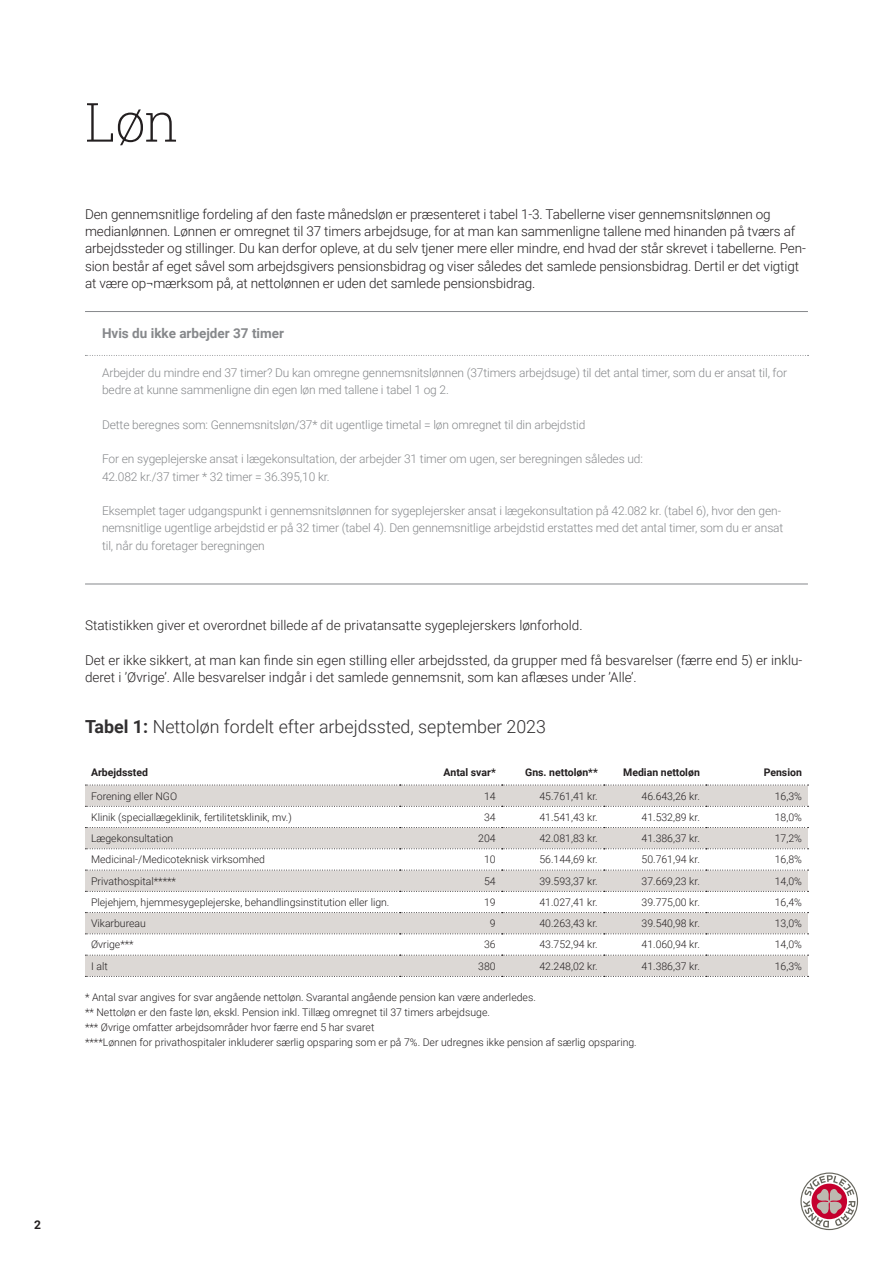
<style>
.page{position:relative;width:893px;height:1263px;background:#fff}
.page>*{position:absolute;margin:0;border:0;box-sizing:border-box;transform-origin:0 0}
.Overskrift{font:200 54px "Roboto Slab";color:#231f20}
.tabel_venstre{font:300 18px "Roboto";color:#312f30}
.Brød{font:300 13.5px/17.2px "Roboto";letter-spacing:-.01em;color:#231f20}
.MR{font:700 13.5px "Roboto";color:#86888b}
.Brød-2{font:300 12px/17.2px "Roboto";letter-spacing:-.01em;color:#86888b}
.t1{font:700 12px "Roboto";color:#231f20}
.tabel_venstre-2{font:300 10.5px "Roboto";color:#231f20}
.tabel_højre{font:300 10.5px "Roboto";color:#231f20}
.tabel_header{font:300 10.5px "Roboto";color:#231f20}
.tabel_header-2{font:700 10.5px "Roboto";color:#231f20}
.s1{font-weight:700}
</style>
<div class="page">
<svg style="left:800px;top:1172px;width:58px;height:58px"></svg>
<svg style="left:802px;top:1174px;width:55px;height:55px"></svg>
<svg style="left:803px;top:1175px;width:52px;height:52px"></svg>
<hr style="left:85px;top:311px;width:723px;height:1px;background:#86888b">
<hr style="left:85px;top:584px;width:723px;height:1px;background:#86888b">
<svg style="left:85px;top:355px;width:723px;height:1px"></svg>
<svg style="left:85px;top:786px;width:723px;height:190px;fill:#dcd8d5"></svg>
<svg style="left:85px;top:785px;width:723px;height:1px"></svg>
<svg style="left:85px;top:806px;width:723px;height:22px"></svg>
<svg style="left:85px;top:848px;width:723px;height:1px"></svg>
<svg style="left:85px;top:870px;width:723px;height:1px"></svg>
<svg style="left:85px;top:891px;width:723px;height:1px"></svg>
<svg style="left:85px;top:912px;width:723px;height:1px"></svg>
<svg style="left:85px;top:933px;width:723px;height:1px"></svg>
<svg style="left:85px;top:955px;width:723px;height:1px"></svg>
<svg style="left:85px;top:976px;width:723px;height:1px"></svg>
<p class="Overskrift" style="left:85px;top:85px;width:95px">Løn</p>
<p class="Brød" style="left:85px;top:205px;width:722px">Den gennemsnitlige fordeling af den faste månedsløn er præsenteret i tabel 1-3. Tabellerne viser gennemsnitslønnen og medianlønnen. Lønnen er omregnet til 37 timers arbejdsuge, for at man kan sammenligne tallene med hinanden på tværs af arbejdssteder og stillinger. Du kan derfor opleve, at du selv tjener mere eller mindre, end hvad der står skrevet i tabellerne. Pen&shy;sion består af eget såvel som arbejdsgivers pensionsbidrag og viser således det samlede pensionsbidrag. Dertil er det vigtigt at være op¬mærksom på, at nettolønnen er uden det samlede pensionsbidrag.</p>
<p class="MR" style="left:102px;top:324px;width:183px">Hvis du ikke arbejder 37 timer</p>
<p class="Brød-2" style="left:102px;top:364px;width:687px">Arbejder du mindre end 37 timer? Du kan omregne gennemsnitslønnen (37timers arbejdsuge) til det antal timer, som du er ansat til, for bedre at kunne sammenligne din egen løn med tallene i tabel 1 og 2.</p>
<p class="Brød-2" style="left:102px;top:416px;width:485px">Dette beregnes som: Gennemsnitsløn/37* dit ugentlige timetal = løn omregnet til din arbejdstid</p>
<p class="Brød-2" style="left:102px;top:450px;width:542px">For en sygeplejerske ansat i lægekonsultation, der arbejder 31 timer om ugen, ser beregningen således ud:</p>
<p class="Brød-2" style="left:102px;top:467px;width:229px">42.082 kr./37 timer * 32 timer = 36.395,10 kr.</p>
<p class="Brød-2" style="left:102px;top:502px;width:683px">Eksemplet tager udgangspunkt i gennemsnitslønnen for sygeplejersker ansat i lægekonsultation på 42.082 kr. (tabel 6), hvor den gen&shy;nemsnitlige ugentlige arbejdstid er på 32 timer (tabel 4). Den gennemsnitlige arbejdstid erstattes med det antal timer, som du er ansat til, når du foretager beregningen</p>
<p class="Brød" style="left:85px;top:616px;width:499px">Statistikken giver et overordnet billede af de privatansatte sygeplejerskers lønforhold.</p>
<p class="Brød" style="left:85px;top:651px;width:719px">Det er ikke sikkert, at man kan finde sin egen stilling eller arbejdssted, da grupper med få besvarelser (færre end 5) er inklu&shy;deret i ’Øvrige’. Alle besvarelser indgår i det samlede gennemsnit, som kan aflæses under ’Alle’.</p>
<p class="tabel_venstre" style="left:85px;top:713px;width:462px"><span class="s1">Tabel 1:</span> Nettoløn fordelt efter arbejdssted, september 2023</p>
<p class="tabel_header-2" style="left:91px;top:765px;width:59px">Arbejdssted</p>
<p class="tabel_header-2" style="left:444px;top:765px;width:54px">Antal svar*</p>
<p class="tabel_header-2" style="left:525px;top:765px;width:74px">Gns. nettoløn**</p>
<p class="tabel_header-2" style="left:623px;top:765px;width:78px">Median nettoløn</p>
<p class="tabel_header-2" style="left:764px;top:765px;width:40px">Pension</p>
<p class="tabel_header" style="left:91px;top:788px;width:88px">Forening eller NGO</p>
<p class="tabel_header" style="left:484px;top:788px;width:13px">14</p>
<p class="tabel_højre" style="left:539px;top:788px;width:60px">45.761,41 kr.</p>
<p class="tabel_højre" style="left:641px;top:788px;width:60px">46.643,26 kr.</p>
<p class="tabel_højre" style="left:775px;top:788px;width:29px">16,3%</p>
<p class="tabel_venstre-2" style="left:91px;top:810px;width:202px">Klinik (speciallægeklinik, fertilitetsklinik, mv.)</p>
<p class="tabel_venstre-2" style="left:484px;top:810px;width:13px">34</p>
<p class="tabel_højre" style="left:539px;top:810px;width:60px">41.541,43 kr.</p>
<p class="tabel_højre" style="left:641px;top:810px;width:60px">41.532,89 kr.</p>
<p class="tabel_højre" style="left:775px;top:810px;width:29px">18,0%</p>
<p class="tabel_venstre-2" style="left:91px;top:831px;width:84px">Lægekonsultation</p>
<p class="tabel_venstre-2" style="left:478px;top:831px;width:19px">204</p>
<p class="tabel_højre" style="left:539px;top:831px;width:60px">42.081,83 kr.</p>
<p class="tabel_højre" style="left:641px;top:831px;width:60px">41.386,37 kr.</p>
<p class="tabel_højre" style="left:775px;top:831px;width:29px">17,2%</p>
<p class="tabel_header" style="left:91px;top:852px;width:176px">Medicinal-/Medicoteknisk virksomhed</p>
<p class="tabel_header" style="left:484px;top:852px;width:13px">10</p>
<p class="tabel_højre" style="left:539px;top:852px;width:60px">56.144,69 kr.</p>
<p class="tabel_højre" style="left:641px;top:852px;width:60px">50.761,94 kr.</p>
<p class="tabel_højre" style="left:775px;top:852px;width:29px">16,8%</p>
<p class="tabel_header" style="left:91px;top:873px;width:87px">Privathospital*****</p>
<p class="tabel_header" style="left:484px;top:873px;width:13px">54</p>
<p class="tabel_højre" style="left:539px;top:873px;width:60px">39.593,37 kr.</p>
<p class="tabel_højre" style="left:641px;top:873px;width:60px">37.669,23 kr.</p>
<p class="tabel_højre" style="left:775px;top:873px;width:29px">14,0%</p>
<p class="tabel_header" style="left:91px;top:895px;width:300px">Plejehjem, hjemmesygeplejerske, behandlingsinstitution eller lign.</p>
<p class="tabel_højre" style="left:484px;top:895px;width:13px">19</p>
<p class="tabel_højre" style="left:539px;top:895px;width:60px">41.027,41 kr.</p>
<p class="tabel_højre" style="left:641px;top:895px;width:60px">39.775,00 kr.</p>
<p class="tabel_højre" style="left:775px;top:895px;width:29px">16,4%</p>
<p class="tabel_header" style="left:91px;top:916px;width:56px">Vikarbureau</p>
<p class="tabel_header" style="left:490px;top:916px;width:7px">9</p>
<p class="tabel_højre" style="left:539px;top:916px;width:60px">40.263,43 kr.</p>
<p class="tabel_højre" style="left:641px;top:916px;width:60px">39.540,98 kr.</p>
<p class="tabel_højre" style="left:775px;top:916px;width:29px">13,0%</p>
<p class="tabel_header" style="left:91px;top:937px;width:44px">Øvrige***</p>
<p class="tabel_header" style="left:484px;top:937px;width:13px">36</p>
<p class="tabel_højre" style="left:539px;top:937px;width:60px">43.752,94 kr.</p>
<p class="tabel_højre" style="left:641px;top:937px;width:60px">41.060,94 kr.</p>
<p class="tabel_højre" style="left:775px;top:937px;width:29px">14,0%</p>
<p class="tabel_header" style="left:91px;top:958px;width:18px">I alt</p>
<p class="tabel_header" style="left:478px;top:958px;width:19px">380</p>
<p class="tabel_højre" style="left:539px;top:958px;width:60px">42.248,02 kr.</p>
<p class="tabel_højre" style="left:641px;top:958px;width:60px">41.386,37 kr.</p>
<p class="tabel_højre" style="left:775px;top:958px;width:29px">16,3%</p>
<p class="tabel_venstre-2" style="left:85px;top:990px;width:452px">* Antal svar angives for svar angående nettoløn. Svarantal angående pension kan være anderledes.</p>
<p class="tabel_venstre-2" style="left:85px;top:1005px;width:406px">** Nettoløn er den faste løn, ekskl. Pension inkl. Tillæg omregnet til 37 timers arbejdsuge.</p>
<p class="tabel_venstre-2" style="left:85px;top:1020px;width:291px">*** Øvrige omfatter arbejdsområder hvor færre end 5 har svaret</p>
<p class="tabel_venstre-2" style="left:85px;top:1035px;width:553px">****Lønnen for privathospitaler inkluderer særlig opsparing som er på 7%. Der udregnes ikke pension af særlig opsparing.</p>
<p class="t1" style="left:34px;top:1216px;width:8px">2</p>
</div>
